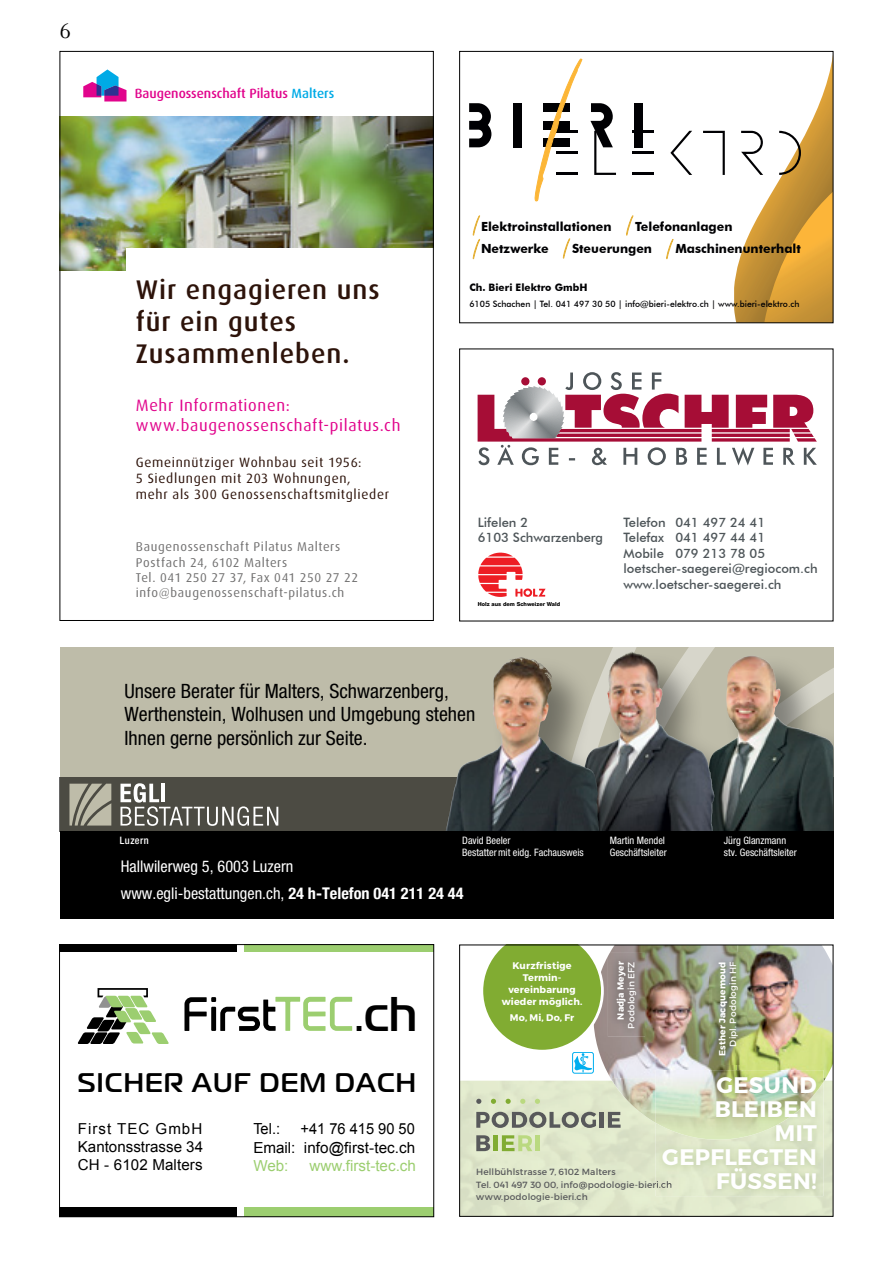
<style>
.page{position:relative;width:893px;height:1263px;background:#fff}
.page>*{position:absolute;margin:0;border:0;box-sizing:border-box;transform-origin:0 0}
.t1{font:500 48.6px "Magistral";color:#000}
.t2{font:500 27px/32.4px "Dax";letter-spacing:.035em;color:#2d130a}
.t3{font:500 26.85px "Magistral";letter-spacing:.045em;color:#000}
.t4{font:700 22.5px/24px "Montserrat";letter-spacing:.015em;color:#fff;text-align:right}
.t5{font:21px "Compatil Text LT Com";color:#000}
.t6{font:condensed 19.8px/23.7px "Helvetica Neue";color:#000}
.t7{font:16.5px/19.8px "Dax";letter-spacing:.04em;color:#e1048c}
.t8{font:condensed 16.05px/26.5px "Helvetica Neue";color:#fff}
.t9{font:15.3px "Arial";color:#000;scale:.96 1}
.t10{font:15.15px/18.1px "Arial";letter-spacing:.005em;color:#000;text-align:justify}
.t11{font:15.15px "Arial";color:#9cce70}
.t12{font:13.5px/16.2px "Dax";letter-spacing:.05em;color:#2d130a}
.t13{font:500 13.35px "Dax";color:#e1048c}
.t14{font:500 12.9px/15.6px "Futura BT";color:#4e5559}
.t15{font:12.75px/15.3px "Dax";letter-spacing:.05em;color:#706f6f}
.t16{font:700 12.6px "Futura BT";color:#000003}
.t17{font:condensed 10.2px/12.3px "Helvetica Neue";color:#fff}
.t18{font:700 10.2px "Futura BT";color:#000003}
.t19{font:500 condensed 10.2px "Helvetica Neue";letter-spacing:.045em;color:#fff}
.t20{font:700 9.6px/12px "Montserrat";letter-spacing:.015em;color:#fff;text-align:center}
.t21{font:9px/12.3px "Montserrat";letter-spacing:.015em;color:#58595b}
.t22{font:9px "Montserrat";letter-spacing:.015em;color:#fff}
.t23{font:700 9px "Montserrat";letter-spacing:.02em;color:#fff}
.t24{font:500 8.7px "Futura BT";color:#000003}
.t25{font:800 5.55px "Helvetica Neue LT Com";color:#000}
.s1{color:#00aae6}
.s2{font-weight:700}
.s3{font-size:38.85px}
</style>
<div class="page">
<img style="left:62px;top:116px;width:370px;height:155px">
<div style="left:126px;top:248px;width:307px;height:25px;background:#fff"></div>
<svg style="left:83px;top:69px;width:43px;height:32px"></svg>
<img style="left:461px;top:1081px;width:370px;height:134px">
<img style="left:476px;top:1181px;width:180px;height:8px">
<svg style="left:476px;top:1112px;width:120px;height:16px;background:#9ba092"></svg>
<hr style="left:600px;top:1112px;width:4px;height:16px;background:#58595b">
<svg style="left:608px;top:1112px;width:13px;height:16px"></svg>
<svg style="left:476px;top:1135px;width:14px;height:16px"></svg>
<hr style="left:494px;top:1135px;width:4px;height:16px;background:#81ac32">
<svg style="left:502px;top:1135px;width:30px;height:16px"></svg>
<hr style="left:536px;top:1135px;width:4px;height:16px;background:#bad980">
<svg style="left:476px;top:1099px;width:5px;height:5px"></svg>
<svg style="left:491px;top:1099px;width:5px;height:5px"></svg>
<svg style="left:506px;top:1099px;width:5px;height:5px"></svg>
<svg style="left:520px;top:1099px;width:5px;height:5px"></svg>
<svg style="left:535px;top:1099px;width:5px;height:5px"></svg>
<img style="left:611px;top:1082px;width:45px;height:41px">
<img style="left:656px;top:1140px;width:167px;height:56px">
<img style="left:656px;top:1181px;width:15px;height:8px">
<img style="left:656px;top:1082px;width:167px;height:57px">
<img style="left:480px;top:946px;width:351px;height:136px">
<div style="left:459px;top:944px;width:374px;height:273px;border:1px solid #000"></div>
<hr style="left:632px;top:173px;width:22px;height:2px;background:#000003">
<hr style="left:632px;top:152px;width:22px;height:2px;background:#000003">
<hr style="left:632px;top:131px;width:22px;height:2px;background:#000003">
<svg style="left:703px;top:131px;width:22px;height:44px"></svg>
<svg style="left:670px;top:131px;width:22px;height:44px"></svg>
<svg style="left:734px;top:66px;width:97px;height:255px"></svg>
<svg style="left:469px;top:103px;width:22px;height:44px"></svg>
<div style="left:513px;top:103px;width:8px;height:44px;background:#000003"></div>
<svg style="left:590px;top:103px;width:26px;height:72px"></svg>
<div style="left:634px;top:103px;width:9px;height:44px;background:#000003"></div>
<svg style="left:534px;top:58px;width:49px;height:144px"></svg>
<svg style="left:626px;top:215px;width:8px;height:21px"></svg>
<svg style="left:472px;top:215px;width:9px;height:45px"></svg>
<svg style="left:563px;top:238px;width:8px;height:21px"></svg>
<svg style="left:666px;top:239px;width:8px;height:21px"></svg>
<div style="left:459px;top:51px;width:374px;height:272px;border:1px solid #000"></div>
<svg style="left:78px;top:988px;width:91px;height:56px"></svg>
<svg style="left:184px;top:997px;width:168px;height:34px"></svg>
<div style="left:60px;top:944px;width:177px;height:7px;background:#000"></div>
<div style="left:60px;top:1207px;width:177px;height:10px;background:#000"></div>
<div style="left:245px;top:1207px;width:189px;height:10px;background:#9cce70"></div>
<div style="left:245px;top:944px;width:189px;height:7px;background:#9cce70"></div>
<div style="left:59px;top:944px;width:375px;height:273px;border:1px solid #000"></div>
<div style="left:60px;top:647px;width:773px;height:184px;background:#bebca9"></div>
<div style="left:60px;top:777px;width:773px;height:54px;background:#4c4b43"></div>
<svg style="left:120px;top:783px;width:158px;height:43px"></svg>
<svg style="left:69px;top:784px;width:42px;height:41px"></svg>
<div style="left:705px;top:654px;width:128px;height:223px;background:#000;opacity:.4"></div>
<div style="left:570px;top:651px;width:187px;height:252px;background:#000;opacity:.4"></div>
<img style="left:570px;top:647px;width:263px;height:136px">
<div style="left:439px;top:656px;width:203px;height:255px;background:#000;opacity:.4"></div>
<img style="left:440px;top:658px;width:159px;height:173px">
<div style="left:60px;top:831px;width:773px;height:88px;background:#000"></div>
<svg style="left:478px;top:372px;width:339px;height:93px"></svg>
<svg style="left:478px;top:553px;width:68px;height:44px"></svg>
<h3 class="t5" style="left:60px;top:19px;width:13px">6</h3>
<p class="t13" style="left:135px;top:86px;width:201px">Baugenossenschaft Pilatus <span class="s1">Malters</span></p>
<h2 class="t2" style="left:136px;top:273px;width:245px">Wir engagieren uns für ein gutes<br>Zusammenleben.</h2>
<p class="t7" style="left:136px;top:396px;width:266px">Mehr Informationen: www.baugenossenschaft-pilatus.ch</p>
<p class="t12" style="left:136px;top:454px;width:255px">Gemeinnütziger Wohnbau seit 1956:<br>5 Siedlungen mit 203 Wohnungen,<br>mehr als 300 Genossenschaftsmitglieder</p>
<p class="t15" style="left:136px;top:539px;width:224px">Baugenossenschaft Pilatus Malters Postfach 24, 6102 Malters<br>Tel. 041 250 27 37, Fax 041 250 27 22 info@baugenossenschaft-pilatus.ch</p>
<p class="t16" style="left:481px;top:219px;width:132px">Elektroinstallationen</p>
<p class="t16" style="left:635px;top:219px;width:99px">Telefonanlagen</p>
<p class="t16" style="left:481px;top:241px;width:69px">Netzwerke</p>
<p class="t16" style="left:572px;top:241px;width:82px">Steuerungen</p>
<p class="t16" style="left:675px;top:241px;width:127px">Maschinenunterhalt</p>
<p class="t18" style="left:469px;top:281px;width:120px">Ch. Bieri Elektro GmbH</p>
<p class="t24" style="left:469px;top:299px;width:332px">6105 Schachen | Tel. 041 497 30 50 | info@bieri-elektro.ch | www.bieri-elektro.ch</p>
<p class="t14" style="left:478px;top:514px;width:127px">Lifelen 2<br>6103 Schwarzenberg</p>
<p class="t25" style="left:478px;top:600px;width:84px">Holz aus dem Schweizer Wald</p>
<p class="t14" style="left:623px;top:514px;width:196px">Telefon<br>Telefax<br>Mobile loetscher-saegerei@regiocom.ch www.loetscher-saegerei.ch</p>
<p class="t14" style="left:675px;top:514px;width:91px;text-align:justify">041 497 24 41<br>041 497 44 41<br>079 213 78 05</p>
<p class="t14" style="left:623px;top:521px;width:42px">Mobile</p>
<p class="t14" style="left:623px;top:552px;width:159px">www.loetscher-saegerei.ch</p>
<p class="t14" style="left:675px;top:521px;width:91px">079 213 78 05</p>
<h3 class="t6" style="left:125px;top:679px;width:352px">Unsere Berater für Malters, Schwarzenberg,<br>Werthenstein, Wolhusen und Umgebung stehen<br>Ihnen gerne persönlich zur Seite.</h3>
<p class="t19" style="left:120px;top:834px;width:30px">Luzern</p>
<p class="t17" style="left:462px;top:834px;width:123px">David Beeler<br>Bestattermit eidg. Fachausweis</p>
<p class="t17" style="left:724px;top:834px;width:75px">Jürg Glanzmann stv. Geschäftsleiter</p>
<p class="t17" style="left:610px;top:834px;width:58px">Martin Mendel<br>Geschäftsleiter</p>
<p class="t8" style="left:121px;top:853px;width:344px">Hallwilerweg 5, 6003 Luzern<br>www.egli-bestattungen.ch, <span class="s2">24 h-Telefon 041 211 24 44</span></p>
<h1 class="t1" style="left:355px;top:984px;width:64px"><span class="s3">.</span>ch</h1>
<h3 class="t3" style="left:78px;top:1066px;width:340px">SICHER AUF DEM DACH</h3>
<p class="t10" style="left:78px;top:1120px;width:127px">First TEC GmbH Kantonsstrasse 34<br>CH - 6102 Malters</p>
<p class="t9" style="left:253px;top:1119px;width:29px">Tel.:</p>
<p class="t9" style="left:301px;top:1119px;width:121px">+41 76 415 90 50</p>
<p class="t10" style="left:253px;top:1138px;width:164px">Email: info@first-tec.ch</p>
<p class="t11" style="left:253px;top:1155px;width:37px">Web:</p>
<p class="t11" style="left:310px;top:1155px;width:108px">www.first-tec.ch</p>
<p class="t20" style="left:502px;top:960px;width:82px">Kurzfristige<br>Termin - vereinbarung wieder möglich.</p>
<p class="t20" style="left:510px;top:1011px;width:66px">Mo, Mi, Do, Fr</p>
<p class="t23" style="left:615px;top:1020px;width:60px;rotate:-90deg">Nadja Meyer</p>
<p class="t22" style="left:626px;top:1028px;width:68px;rotate:-90deg">Podologin EFZ</p>
<p class="t23" style="left:717px;top:1056px;width:96px;rotate:-90deg">Esther Jacquemoud</p>
<p class="t22" style="left:727px;top:1047px;width:87px;rotate:-90deg">Dipl. Podologin HF</p>
<h3 class="t4" style="left:662px;top:1073px;width:156px">GESUND<br>BLEIBEN<br>MIT<br>GEPFLEGTEN<br>FÜSSEN!</h3>
<p class="t21" style="left:476px;top:1166px;width:197px">Hellbühlstrasse 7, 6102 Malters<br>Tel. 041 497 30 00, info@podologie-bieri.ch www.podologie-bieri.ch</p>
</div>
